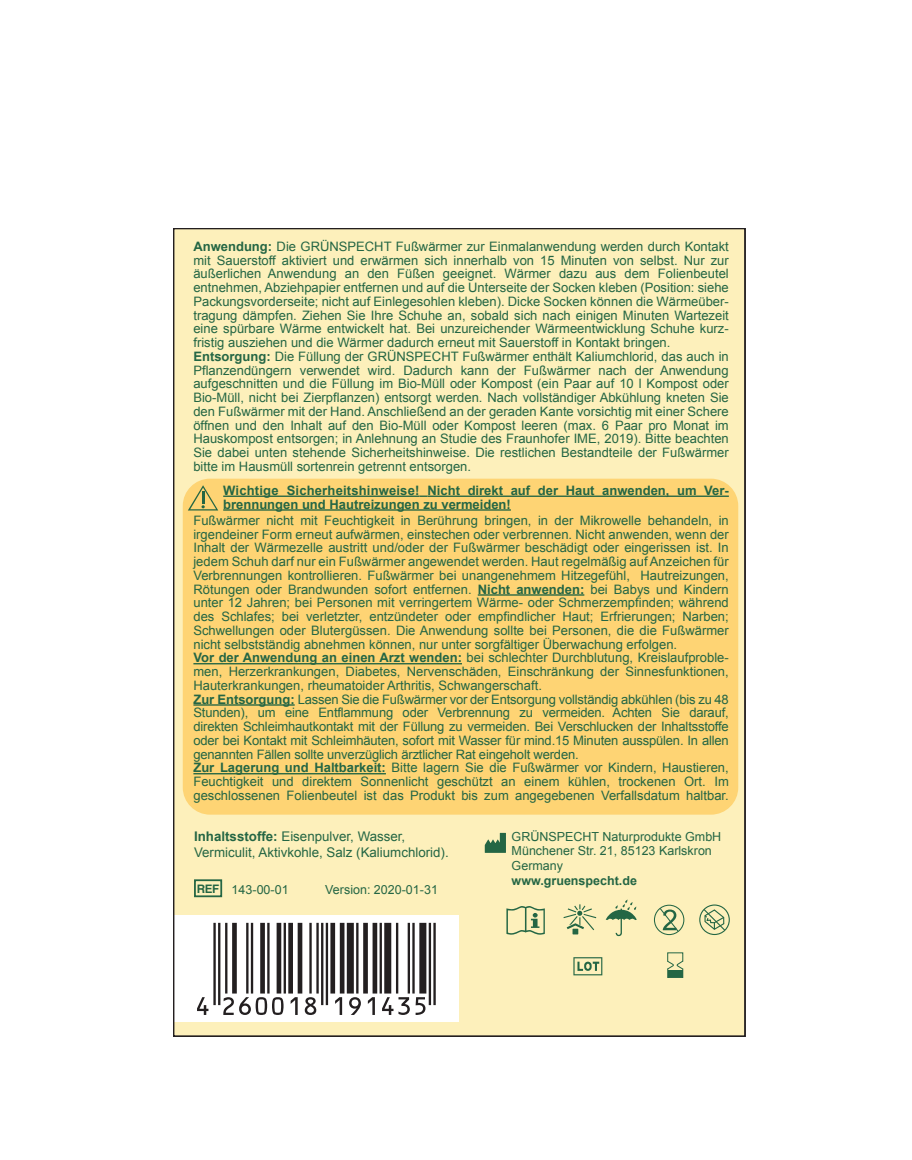
<style>
.page{position:relative;width:912px;height:1160px;background:#fff}
.page>*{position:absolute;margin:0;border:0;box-sizing:border-box;transform-origin:0 0}
.t1{font:13.25px/16px "Arial";color:#246644}
.t2{font:13px/13.8px "Arial";color:#246644}
.t3{font:700 13px/13.8px "Arial";color:#246644}
.t4{font:12.5px/14.2px "Arial";color:#246644}
.t5{font:700 12.5px "Arial";color:#246644}
.s1{font-weight:700}
.s2{font-family:"Helvetica";font-weight:700;font-size:11.75px}
</style>
<div class="page">
<div style="left:173px;top:228px;width:571px;height:808px;background:#fdf0bb"></div>
<div style="left:183px;top:479px;width:555px;height:336px;background:#fed474;border-radius:27px"></div>
<svg style="left:188px;top:485px;width:30px;height:26px"></svg>
<hr style="left:223px;top:496px;width:196px;height:1px;background:#246644">
<hr style="left:427px;top:496px;width:301px;height:1px;background:#246644">
<hr style="left:223px;top:509px;width:287px;height:2px;background:#246644">
<hr style="left:477px;top:594px;width:107px;height:2px;background:#246644">
<hr style="left:193px;top:663px;width:269px;height:1px;background:#246644">
<hr style="left:193px;top:704px;width:101px;height:2px;background:#246644">
<hr style="left:193px;top:773px;width:193px;height:1px;background:#246644">
<svg style="left:484px;top:833px;width:22px;height:20px"></svg>
<svg style="left:654px;top:905px;width:30px;height:30px"></svg>
<svg style="left:506px;top:906px;width:38px;height:29px"></svg>
<svg style="left:605px;top:899px;width:31px;height:37px"></svg>
<svg style="left:563px;top:904px;width:33px;height:30px"></svg>
<div style="left:699px;top:905px;width:30px;height:30px;border:1px solid #246644;border-radius:50%"></div>
<svg style="left:702px;top:908px;width:24px;height:24px"></svg>
<svg style="left:573px;top:957px;width:29px;height:18px"></svg>
<div style="left:667px;top:968px;width:16px;height:10px;border:1px solid #246644"></div>
<svg style="left:667px;top:960px;width:17px;height:10px"></svg>
<div style="left:667px;top:970px;width:15px;height:7px;background:#246644"></div>
<div style="left:194px;top:879px;width:28px;height:18px;border:2px solid #246644"></div>
<div style="left:162px;top:916px;width:296px;height:106px;background:#fff"></div>
<hr style="left:213px;top:923px;width:3px;height:82px;background:#231f20">
<hr style="left:218px;top:923px;width:2px;height:82px;background:#231f20">
<hr style="left:225px;top:923px;width:2px;height:71px;background:#231f20">
<div style="left:232px;top:923px;width:5px;height:71px;background:#231f20"></div>
<hr style="left:246px;top:923px;width:2px;height:71px;background:#231f20">
<hr style="left:251px;top:923px;width:2px;height:71px;background:#231f20">
<div style="left:260px;top:923px;width:5px;height:71px;background:#231f20"></div>
<hr style="left:267px;top:923px;width:2px;height:71px;background:#231f20">
<div style="left:276px;top:923px;width:5px;height:71px;background:#231f20"></div>
<hr style="left:283px;top:923px;width:3px;height:71px;background:#231f20">
<div style="left:288px;top:923px;width:5px;height:71px;background:#231f20"></div>
<div style="left:297px;top:923px;width:5px;height:71px;background:#231f20"></div>
<hr style="left:309px;top:923px;width:2px;height:71px;background:#231f20">
<hr style="left:316px;top:923px;width:2px;height:71px;background:#231f20">
<hr style="left:321px;top:923px;width:2px;height:82px;background:#231f20">
<hr style="left:325px;top:923px;width:3px;height:82px;background:#231f20">
<div style="left:330px;top:923px;width:5px;height:71px;background:#231f20"></div>
<hr style="left:340px;top:923px;width:4px;height:71px;background:#231f20">
<div style="left:347px;top:923px;width:7px;height:71px;background:#231f20"></div>
<hr style="left:356px;top:923px;width:2px;height:71px;background:#231f20">
<div style="left:363px;top:923px;width:5px;height:71px;background:#231f20"></div>
<div style="left:372px;top:923px;width:5px;height:71px;background:#231f20"></div>
<hr style="left:379px;top:923px;width:3px;height:71px;background:#231f20">
<div style="left:384px;top:923px;width:7px;height:71px;background:#231f20"></div>
<hr style="left:396px;top:923px;width:2px;height:71px;background:#231f20">
<hr style="left:407px;top:923px;width:3px;height:71px;background:#231f20">
<hr style="left:412px;top:923px;width:2px;height:71px;background:#231f20">
<div style="left:419px;top:923px;width:7px;height:71px;background:#231f20"></div>
<hr style="left:428px;top:923px;width:3px;height:82px;background:#231f20">
<hr style="left:433px;top:923px;width:2px;height:82px;background:#231f20">
<svg style="left:197px;top:997px;width:228px;height:18px"></svg>
<p class="t2" style="left:193px;top:240px;width:537px"><span class="s1">Anwendung:</span> Die GRÜNSPECHT Fußwärmer zur Einmalanwendung werden durch Kontakt mit Sauerstoff aktiviert und erwärmen sich innerhalb von 15 Minuten von selbst. Nur zur äußerlichen Anwendung an den Füßen geeignet. Wärmer dazu aus dem Folienbeutel entnehmen, Abziehpapier entfernen und auf die Unterseite der Socken kleben (Position: siehe Packungsvorderseite; nicht auf Einlegesohlen kleben). Dicke Socken können die Wärmeüber&shy;tragung dämpfen. Ziehen Sie Ihre Schuhe an, sobald sich nach einigen Minuten Wartezeit eine spürbare Wärme entwickelt hat. Bei unzureichender Wärmeentwicklung Schuhe kurz&shy;fristig ausziehen und die Wärmer dadurch erneut mit Sauerstoff in Kontakt bringen.<br><span class="s1">Entsorgung:</span> Die Füllung der GRÜNSPECHT Fußwärmer enthält Kaliumchlorid, das auch in Pflanzendüngern verwendet wird. Dadurch kann der Fußwärmer nach der Anwendung aufgeschnitten und die Füllung im Bio-Müll oder Kompost (ein Paar auf 10 l Kompost oder Bio-Müll, nicht bei Zierpflanzen) entsorgt werden. Nach vollständiger Abkühlung kneten Sie den Fußwärmer mit der Hand. Anschließend an der geraden Kante vorsichtig mit einer Schere öffnen und den Inhalt auf den Bio-Müll oder Kompost leeren (max. 6 Paar pro Monat im Hauskompost entsorgen; in Anlehnung an Studie des Fraunhofer IME, 2019). Bitte beachten Sie dabei unten stehende Sicherheitshinweise. Die restlichen Bestandteile der Fußwärmer bitte im Hausmüll sortenrein getrennt entsorgen.</p>
<p class="t3" style="left:223px;top:484px;width:507px">Wichtige Sicherheitshinweise! Nicht direkt auf der Haut anwenden, um Ver&shy;brennungen und Hautreizungen zu vermeiden!</p>
<p class="t2" style="left:193px;top:514px;width:537px">Fußwärmer nicht mit Feuchtigkeit in Berührung bringen, in der Mikrowelle behandeln, in irgendeiner Form erneut aufwärmen, einstechen oder verbrennen. Nicht anwenden, wenn der Inhalt der Wärmezelle austritt und/oder der Fußwärmer beschädigt oder eingerissen ist. In jedem Schuh darf nur ein Fußwärmer angewendet werden. Haut regelmäßig auf Anzeichen für Verbrennungen kontrollieren. Fußwärmer bei unangenehmem Hitzegefühl, Hautreizungen, Rötungen oder Brandwunden sofort entfernen. <span class="s1">Nicht anwenden:</span> bei Babys und Kindern unter 12 Jahren; bei Personen mit verringertem Wärme- oder Schmerzempfinden; während des Schlafes; bei verletzter, entzündeter oder empfindlicher Haut; Erfrierungen; Narben; Schwellungen oder Blutergüssen. Die Anwendung sollte bei Personen, die die Fußwärmer nicht selbstständig abnehmen können, nur unter sorgfältiger Überwachung erfolgen.<br><span class="s1">Vor der Anwendung an einen Arzt wenden:</span> bei schlechter Durchblutung, Kreislaufproble&shy;men, Herzerkrankungen, Diabetes, Nervenschäden, Einschränkung der Sinnesfunktionen, Hauterkrankungen, rheumatoider Arthritis, Schwangerschaft.<br><span class="s1">Zur Entsorgung:</span> Lassen Sie die Fußwärmer vor der Entsorgung vollständig abkühlen (bis zu 48<br>Stunden), um eine Entflammung oder Verbrennung zu vermeiden. Achten Sie darauf, direkten Schleimhautkontakt mit der Füllung zu vermeiden. Bei Verschlucken der Inhaltsstoffe oder bei Kontakt mit Schleimhäuten, sofort mit Wasser für mind.15 Minuten ausspülen. In allen genannten Fällen sollte unverzüglich ärztlicher Rat eingeholt werden.<br><span class="s1">Zur Lagerung und Haltbarkeit:</span> Bitte lagern Sie die Fußwärmer vor Kindern, Haustieren, Feuchtigkeit und direktem Sonnenlicht geschützt an einem kühlen, trockenen Ort. Im geschlossenen Folienbeutel ist das Produkt bis zum angegebenen Verfallsdatum haltbar.</p>
<p class="t4" style="left:511px;top:830px;width:211px">GRÜNSPECHT Naturprodukte GmbH<br>Münchener Str. 21, 85123 Karlskron<br>Germany</p>
<p class="t5" style="left:511px;top:873px;width:127px">www.gruenspecht.de</p>
<p class="t1" style="left:194px;top:829px;width:256px"><span class="s1">Inhaltsstoffe:</span> Eisenpulver, Wasser,<br>Vermiculit, Aktivkohle, Salz (Kaliumchlorid).</p>
<p class="t4" style="left:197px;top:882px;width:93px"><span class="s2">REF</span> 143-00-01</p>
<p class="t4" style="left:325px;top:882px;width:114px">Version: 2020-01-31</p>
</div>
